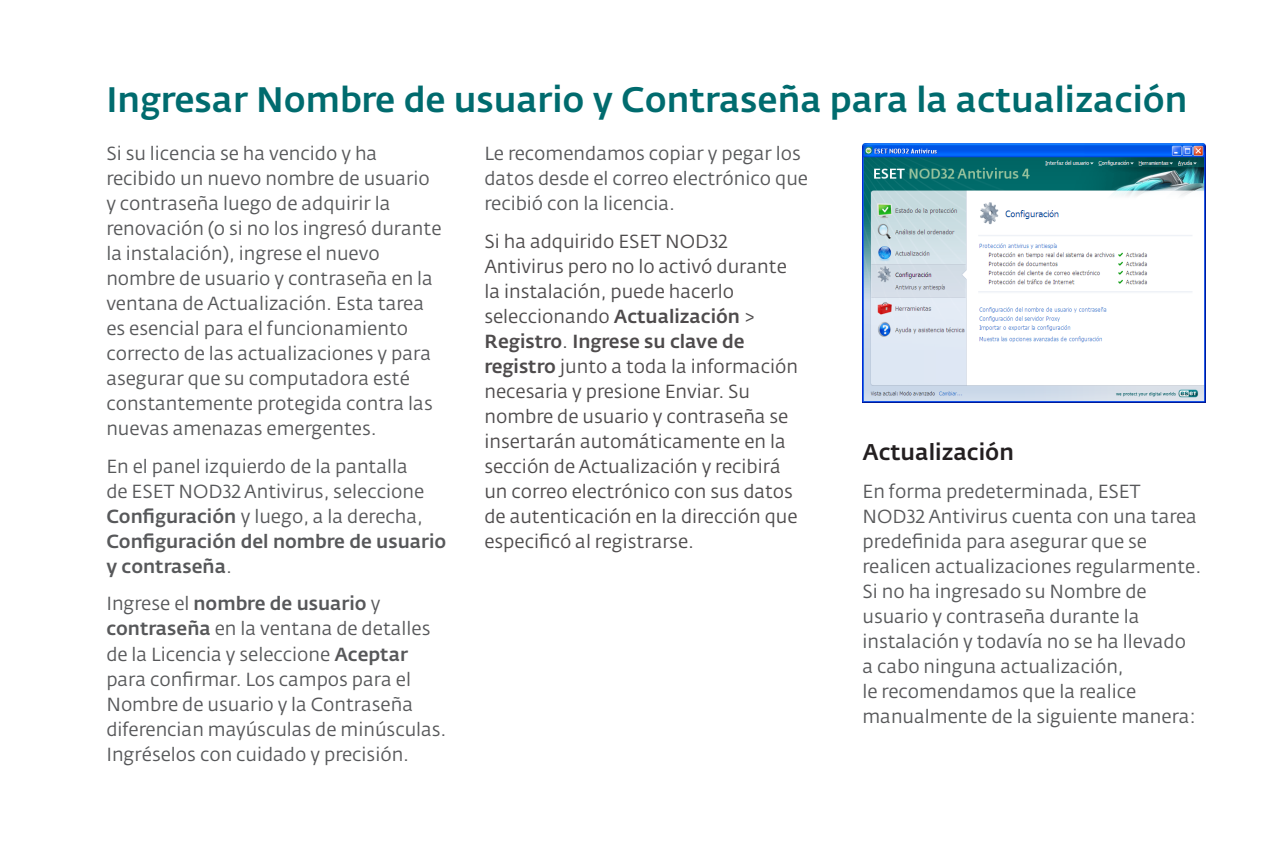
<style>
.page{position:relative;width:1276px;height:851px;background:#fff}
.page>*{position:absolute;margin:0;border:0;box-sizing:border-box;transform-origin:0 0}
.Title{font:500 35px "Fedra Sans Alt Pro";color:#006b6e}
.subtitle_I{font:500 22.5px "Fedra Sans Alt Pro";color:#231f20}
.basic_text_5_pt{font:18.75px/25px "Fedra Sans Alt Pro";color:#57585a}
.basic_text_5_pt-2{font:18.75px/25px "Fedra Sans Alt Pro";color:#4e4b4c}
.s1{font-weight:500}
</style>
<div class="page">
<img style="left:862px;top:144px;width:343px;height:259px">
<p class="Title" style="left:106px;top:78px;width:1082px">Ingresar Nombre de usuario y Contraseña para la actualización</p>
<p class="basic_text_5_pt" style="left:106px;top:141px;width:337px">Si su licencia se ha vencido y ha recibido un nuevo nombre de usuario y contraseña luego de adquirir la renovación (o si no los ingresó durante la instalación), ingrese el nuevo nombre de usuario y contraseña en la ventana de Actualización. Esta tarea es esencial para el funcionamiento correcto de las actualizaciones y para asegurar que su computadora esté constantemente protegida contra las nuevas amenazas emergentes.</p>
<p class="basic_text_5_pt" style="left:106px;top:453px;width:341px">En el panel izquierdo de la pantalla<br>de ESET NOD32 Antivirus, seleccione<br><span class="s1">Configuración</span> y luego, a la derecha,<br><span class="s1">Configuración del nombre de usuario y contraseña</span>.</p>
<p class="basic_text_5_pt" style="left:106px;top:591px;width:342px">Ingrese el <span class="s1">nombre de usuario</span> y <span class="s1">contraseña</span> en la ventana de detalles de la Licencia y seleccione <span class="s1">Aceptar </span>para confirmar. Los campos para el Nombre de usuario y la Contraseña diferencian mayúsculas de minúsculas.<br>Ingréselos con cuidado y precisión.</p>
<p class="basic_text_5_pt" style="left:484px;top:141px;width:325px">Le recomendamos copiar y pegar los datos desde el correo electrónico que recibió con la licencia.</p>
<p class="basic_text_5_pt-2" style="left:484px;top:228px;width:315px">Si ha adquirido ESET NOD32<br>Antivirus pero no lo activó durante la instalación, puede hacerlo seleccionando <span class="s1">Actualización</span> &gt;<br><span class="s1">Registro</span>. <span class="s1">Ingrese su clave de registro</span> junto a toda la información necesaria y presione Enviar. Su nombre de usuario y contraseña se insertarán automáticamente en la sección de Actualización y recibirá un correo electrónico con sus datos de autenticación en la dirección que especificó al registrarse.</p>
<p class="subtitle_I" style="left:862px;top:438px;width:153px">Actualización</p>
<p class="basic_text_5_pt" style="left:862px;top:478px;width:340px">En forma predeterminada, ESET NOD32 Antivirus cuenta con una tarea predefinida para asegurar que se realicen actualizaciones regularmente.<br>Si no ha ingresado su Nombre de usuario y contraseña durante la instalación y todavía no se ha llevado a cabo ninguna actualización,<br>le recomendamos que la realice manualmente de la siguiente manera:</p>
</div>
